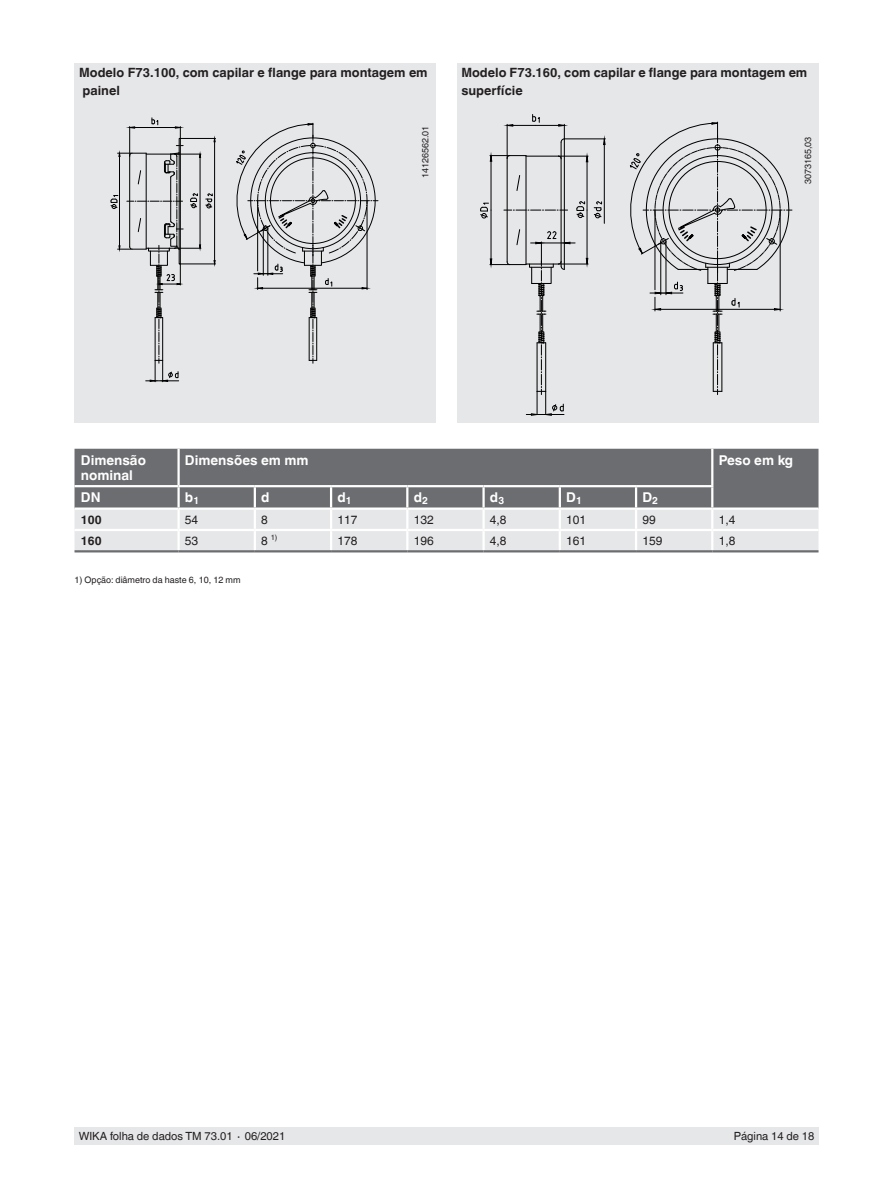
<style>
.page{position:relative;width:893px;height:1188px;background:#fff}
.page>*{position:absolute;margin:0;border:0;box-sizing:border-box;transform-origin:0 0}
.t1{font:700 13.5px/15px "Helvetica World";color:#fff}
.t2{font:700 12.75px/18px "Helvetica World";color:#231f20}
.t3{font:12px "Helvetica World";color:#231f20}
.t4{font:700 12px "Helvetica World";color:#231f20}
.t5{font:11.25px "Helvetica World";color:#231f20}
.t6{font:9px "Helvetica World";color:#231f20}
.t7{font:7.5px "Helvetica World";color:#231f20}
.s1{font-size:12px}
</style>
<div class="page">
<div style="left:74px;top:1128px;width:745px;height:17px;background:#e6e7e9"></div>
<div style="left:74px;top:64px;width:362px;height:359px;background:#e6e7e9"></div>
<div style="left:457px;top:64px;width:362px;height:359px;background:#e6e7e9"></div>
<div style="left:75px;top:449px;width:743px;height:59px;background:#6c6d70"></div>
<hr style="left:177px;top:449px;width:3px;height:36px;background:#fff">
<hr style="left:711px;top:449px;width:2px;height:36px;background:#fff">
<hr style="left:75px;top:485px;width:104px;height:2px;background:#fff">
<hr style="left:179px;top:485px;width:76px;height:2px;background:#fff">
<hr style="left:177px;top:487px;width:3px;height:21px;background:#fff">
<hr style="left:255px;top:485px;width:76px;height:2px;background:#fff">
<hr style="left:254px;top:487px;width:2px;height:21px;background:#fff">
<hr style="left:331px;top:485px;width:76px;height:2px;background:#fff">
<hr style="left:330px;top:487px;width:2px;height:21px;background:#fff">
<hr style="left:407px;top:485px;width:77px;height:2px;background:#fff">
<hr style="left:406px;top:487px;width:2px;height:21px;background:#fff">
<hr style="left:484px;top:485px;width:76px;height:2px;background:#fff">
<hr style="left:482px;top:487px;width:3px;height:21px;background:#fff">
<hr style="left:560px;top:485px;width:76px;height:2px;background:#fff">
<hr style="left:559px;top:487px;width:2px;height:21px;background:#fff">
<hr style="left:636px;top:485px;width:77px;height:2px;background:#fff">
<hr style="left:635px;top:487px;width:2px;height:21px;background:#fff">
<hr style="left:711px;top:487px;width:2px;height:21px;background:#fff">
<svg style="left:75px;top:510px;width:743px;height:40px;background:#e7e8ea"></svg>
<hr style="left:75px;top:550px;width:104px;height:2px;background:#6c6d70">
<hr style="left:179px;top:550px;width:76px;height:2px;background:#6c6d70">
<hr style="left:255px;top:550px;width:76px;height:2px;background:#6c6d70">
<hr style="left:331px;top:550px;width:76px;height:2px;background:#6c6d70">
<hr style="left:407px;top:550px;width:77px;height:2px;background:#6c6d70">
<hr style="left:484px;top:550px;width:76px;height:2px;background:#6c6d70">
<hr style="left:560px;top:550px;width:76px;height:2px;background:#6c6d70">
<hr style="left:636px;top:550px;width:76px;height:2px;background:#6c6d70">
<hr style="left:712px;top:550px;width:106px;height:2px;background:#6c6d70">
<svg style="left:236px;top:123px;width:142px;height:240px"></svg>
<svg style="left:110px;top:117px;width:106px;height:265px"></svg>
<svg style="left:504px;top:210px;width:64px;height:1px"></svg>
<hr style="left:561px;top:142px;width:1px;height:124px;background:#000">
<hr style="left:525px;top:156px;width:1px;height:109px;background:#000">
<hr style="left:507px;top:158px;width:1px;height:104px;background:#000">
<hr style="left:526px;top:156px;width:32px;height:1px;background:#000">
<svg style="left:516px;top:175px;width:5px;height:16px"></svg>
<hr style="left:564px;top:139px;width:1px;height:130px;background:#000">
<svg style="left:557px;top:155px;width:5px;height:5px"></svg>
<hr style="left:507px;top:124px;width:1px;height:34px;background:#000">
<hr style="left:564px;top:139px;width:41px;height:1px;background:#000">
<hr style="left:604px;top:145px;width:1px;height:78px;background:#000">
<svg style="left:603px;top:138px;width:3px;height:7px"></svg>
<hr style="left:491px;top:210px;width:1px;height:49px;background:#000">
<hr style="left:491px;top:161px;width:1px;height:49px;background:#000">
<svg style="left:490px;top:155px;width:36px;height:7px"></svg>
<svg style="left:506px;top:114px;width:59px;height:29px"></svg>
<svg style="left:480px;top:203px;width:9px;height:15px"></svg>
<svg style="left:594px;top:201px;width:8px;height:17px"></svg>
<hr style="left:558px;top:264px;width:30px;height:1px;background:#000">
<hr style="left:558px;top:156px;width:30px;height:1px;background:#000">
<hr style="left:587px;top:162px;width:1px;height:48px;background:#000">
<svg style="left:586px;top:155px;width:3px;height:8px"></svg>
<hr style="left:587px;top:210px;width:1px;height:48px;background:#000">
<svg style="left:586px;top:258px;width:3px;height:7px"></svg>
<svg style="left:576px;top:201px;width:9px;height:17px"></svg>
<svg style="left:490px;top:228px;width:85px;height:188px"></svg>
<svg style="left:629px;top:122px;width:164px;height:273px"></svg>
<hr style="left:727px;top:269px;width:30px;height:1px;background:#000">
<p class="t2" style="left:79px;top:64px;width:350px">Modelo F73.100, com capilar e flange para montagem em painel</p>
<p class="t6" style="left:420px;top:178px;width:54px;rotate:-90deg">14126562.01</p>
<p class="t2" style="left:461px;top:64px;width:347px">Modelo F73.160, com capilar e flange para montagem em superfície</p>
<p class="t6" style="left:803px;top:184px;width:49px;rotate:-90deg">3073165,03</p>
<p class="t1" style="left:81px;top:453px;width:67px">Dimensão nominal</p>
<p class="t1" style="left:185px;top:453px;width:125px">Dimensões em mm</p>
<p class="t1" style="left:719px;top:453px;width:76px">Peso em kg</p>
<p class="t1" style="left:81px;top:490px;width:21px">DN</p>
<p class="t1" style="left:185px;top:490px;width:16px">b<sub>1</sub></p>
<p class="t1" style="left:261px;top:490px;width:10px">d</p>
<p class="t1" style="left:337px;top:490px;width:16px">d<sub>1</sub></p>
<p class="t1" style="left:414px;top:490px;width:16px">d<sub>2</sub></p>
<p class="t1" style="left:490px;top:490px;width:16px">d<sub>3</sub></p>
<p class="t1" style="left:566px;top:490px;width:17px">D<sub>1</sub></p>
<p class="t1" style="left:642px;top:490px;width:17px">D<sub>2</sub></p>
<p class="t4" style="left:81px;top:512px;width:22px">100</p>
<p class="t3" style="left:185px;top:512px;width:15px">54</p>
<p class="t3" style="left:261px;top:512px;width:8px">8</p>
<p class="t3" style="left:337px;top:512px;width:22px">117</p>
<p class="t3" style="left:414px;top:512px;width:22px">132</p>
<p class="t3" style="left:490px;top:512px;width:18px">4,8</p>
<p class="t3" style="left:566px;top:512px;width:22px">101</p>
<p class="t3" style="left:642px;top:512px;width:15px">99</p>
<p class="t3" style="left:719px;top:512px;width:18px">1,4</p>
<p class="t4" style="left:81px;top:534px;width:22px">160</p>
<p class="t3" style="left:185px;top:534px;width:15px">53</p>
<p class="t7" style="left:261px;top:534px;width:18px"><span class="s1">8</span> 1)</p>
<p class="t3" style="left:337px;top:534px;width:22px">178</p>
<p class="t3" style="left:414px;top:534px;width:22px">196</p>
<p class="t3" style="left:490px;top:534px;width:18px">4,8</p>
<p class="t3" style="left:566px;top:534px;width:22px">161</p>
<p class="t3" style="left:642px;top:534px;width:22px">159</p>
<p class="t3" style="left:719px;top:534px;width:18px">1,8</p>
<p class="t6" style="left:74px;top:574px;width:168px">1) Opção: diâmetro da haste 6, 10, 12 mm</p>
<p class="t5" style="left:79px;top:1130px;width:208px">WIKA folha de dados TM 73.01 ∙ 06/2021</p>
<p class="t5" style="left:734px;top:1130px;width:82px">Página 14 de 18</p>
</div>
